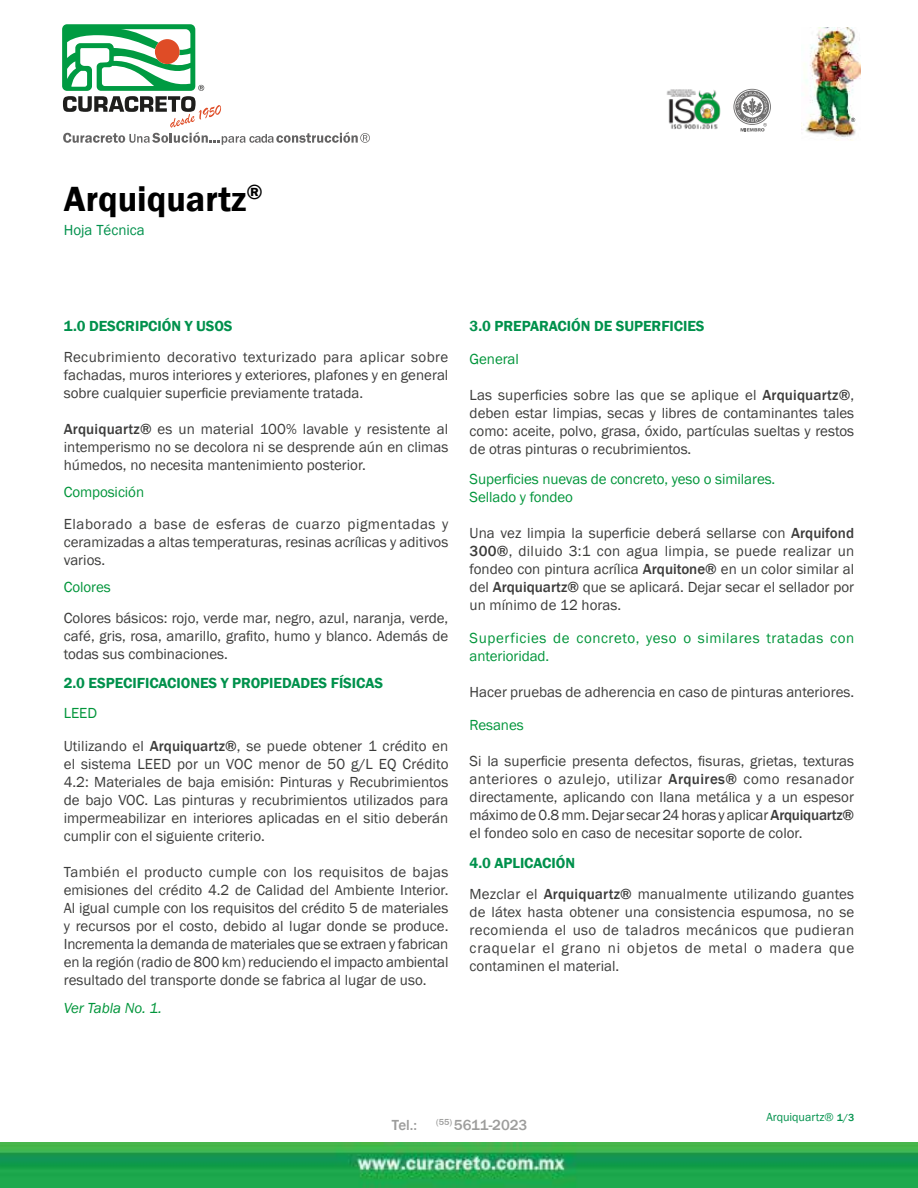
<style>
.page{position:relative;width:918px;height:1188px;background:#fff}
.page>*{position:absolute;margin:0;border:0;box-sizing:border-box;transform-origin:0 0}
.t1{font:600 36px "Franklin Gothic";color:#000}
.t2{font:15px/18px "Franklin Gothic";color:#3c3c3b;text-align:justify}
.t3{font:15px/18px "Franklin Gothic";letter-spacing:-.005em;color:#00953a}
.t4{font:600 15px "Franklin Gothic";letter-spacing:-.005em;color:#00914c}
.t5{font:15px/18px "Franklin Gothic";letter-spacing:.04em;color:#00953a}
.t6{font:500 15px "Franklin Gothic";color:#9d9d9c}
.t7{font:italic 15px "Franklin Gothic";letter-spacing:-.005em;color:#00953a}
.t8{font:15px "Franklin Gothic";color:#00914c}
.t9{font:12px "Franklin Gothic";color:#00914c}
.s1{font-weight:500}
.s2{font-weight:600;color:#00914c}
.s3{font-weight:500;font-size:10.5px}
</style>
<div class="page">
<img style="left:803px;top:27px;width:58px;height:113px">
<img style="left:0;top:1143px;width:918px;height:45px">
<svg style="left:62px;top:24px;width:308px;height:121px"></svg>
<svg style="left:851px;top:118px;width:4px;height:4px"></svg>
<img style="left:666px;top:89px;width:55px;height:40px">
<svg style="left:733px;top:89px;width:38px;height:43px"></svg>
<h1 class="t1" style="left:64px;top:177px;width:201px">Arquiquartz<sup>®</sup></h1>
<p class="t8" style="left:64px;top:221px;width:83px">Hoja Técnica</p>
<p class="t4" style="left:64px;top:317px;width:170px">1.0 DESCRIPCIÓN Y USOS</p>
<p class="t2" style="left:64px;top:349px;width:386px">Recubrimiento decorativo texturizado para aplicar sobre fachadas, muros interiores y exteriores, plafones y en general sobre cualquier superficie previamente tratada.</p>
<p class="t2" style="left:64px;top:421px;width:386px"><span class="s1">Arquiquartz®</span> es un material 100% lavable y resistente al intemperismo no se decolora ni se desprende aún en climas húmedos, no necesita mantenimiento posterior.</p>
<p class="t3" style="left:64px;top:484px;width:82px">Composición</p>
<p class="t2" style="left:64px;top:515px;width:386px">Elaborado a base de esferas de cuarzo pigmentadas y ceramizadas a altas temperaturas, resinas acrílicas y aditivos varios.</p>
<p class="t3" style="left:64px;top:578px;width:48px">Colores</p>
<p class="t2" style="left:64px;top:610px;width:386px">Colores básicos: rojo, verde mar, negro, azul, naranja, verde, café, gris, rosa, amarillo, grafito, humo y blanco. Además de todas sus combinaciones.</p>
<p class="t4" style="left:64px;top:674px;width:321px">2.0 ESPECIFICACIONES Y PROPIEDADES FÍSICAS</p>
<p class="t3" style="left:64px;top:704px;width:35px">LEED</p>
<p class="t2" style="left:64px;top:737px;width:386px">Utilizando el <span class="s1">Arquiquartz®</span>, se puede obtener 1 crédito en el sistema LEED por un VOC menor de 50 g/L EQ Crédito 4.2: Materiales de baja emisión: Pinturas y Recubrimientos de bajo VOC. Las pinturas y recubrimientos utilizados para impermeabilizar en interiores aplicadas en el sitio deberán cumplir con el siguiente criterio.</p>
<p class="t2" style="left:64px;top:863px;width:386px">También el producto cumple con los requisitos de bajas emisiones del crédito 4.2 de Calidad del Ambiente Interior.<br>Al igual cumple con los requisitos del crédito 5 de materiales y recursos por el costo, debido al lugar donde se produce.<br>Incrementa la demanda de materiales que se extraen y fabrican en la región (radio de 800 km) reduciendo el impacto ambiental resultado del transporte donde se fabrica al lugar de uso.</p>
<p class="t7" style="left:64px;top:999px;width:100px">Ver Tabla No. 1.</p>
<p class="t4" style="left:470px;top:317px;width:237px">3.0 PREPARACIÓN DE SUPERFICIES</p>
<p class="t3" style="left:470px;top:350px;width:51px">General</p>
<p class="t2" style="left:470px;top:386px;width:386px">Las superficies sobre las que se aplique el <span class="s1">Arquiquartz®</span>, deben estar limpias, secas y libres de contaminantes tales como: aceite, polvo, grasa, óxido, partículas sueltas y restos de otras pinturas o recubrimientos.</p>
<p class="t3" style="left:470px;top:470px;width:307px">Superficies nuevas de concreto, yeso o similares.<br>Sellado y fondeo</p>
<p class="t2" style="left:470px;top:524px;width:386px">Una vez limpia la superficie deberá sellarse con <span class="s1">Arquifond 300®</span>, diluido 3:1 con agua limpia, se puede realizar un fondeo con pintura acrílica <span class="s1">Arquitone®</span> en un color similar al del <span class="s1">Arquiquartz®</span> que se aplicará. Dejar secar el sellador por un mínimo de 12 horas.</p>
<p class="t5" style="left:470px;top:629px;width:386px">Superficies de concreto, yeso o similares tratadas con anterioridad.</p>
<p class="t2" style="left:470px;top:683px;width:386px">Hacer pruebas de adherencia en caso de pinturas anteriores.</p>
<p class="t3" style="left:470px;top:716px;width:56px">Resanes</p>
<p class="t2" style="left:470px;top:752px;width:386px">Si la superficie presenta defectos, fisuras, grietas, texturas anteriores o azulejo, utilizar <span class="s1">Arquires®</span> como resanador directamente, aplicando con llana metálica y a un espesor máximo de 0.8 mm. Dejar secar 24 horas y aplicar <span class="s1">Arquiquartz® </span>el fondeo solo en caso de necesitar soporte de color.</p>
<p class="t2" style="left:470px;top:847px;width:386px;line-height:31.5px"><span class="s2">4.0 APLICACIÓN<br></span>Mezclar el <span class="s1">Arquiquartz®</span> manualmente utilizando guantes</p>
<p class="t2" style="left:470px;top:904px;width:386px">de látex hasta obtener una consistencia espumosa, no se recomienda el uso de taladros mecánicos que pudieran craquelar el grano ni objetos de metal o madera que contaminen el material.</p>
<p class="t6" style="left:392px;top:1115px;width:27px">Tel.:</p>
<p class="t6" style="left:436px;top:1115px;width:93px"><sup>(55)</sup> 5611-2023</p>
<p class="t9" style="left:767px;top:1110px;width:89px">Arquiquartz® <span class="s3">1/3</span></p>
</div>
